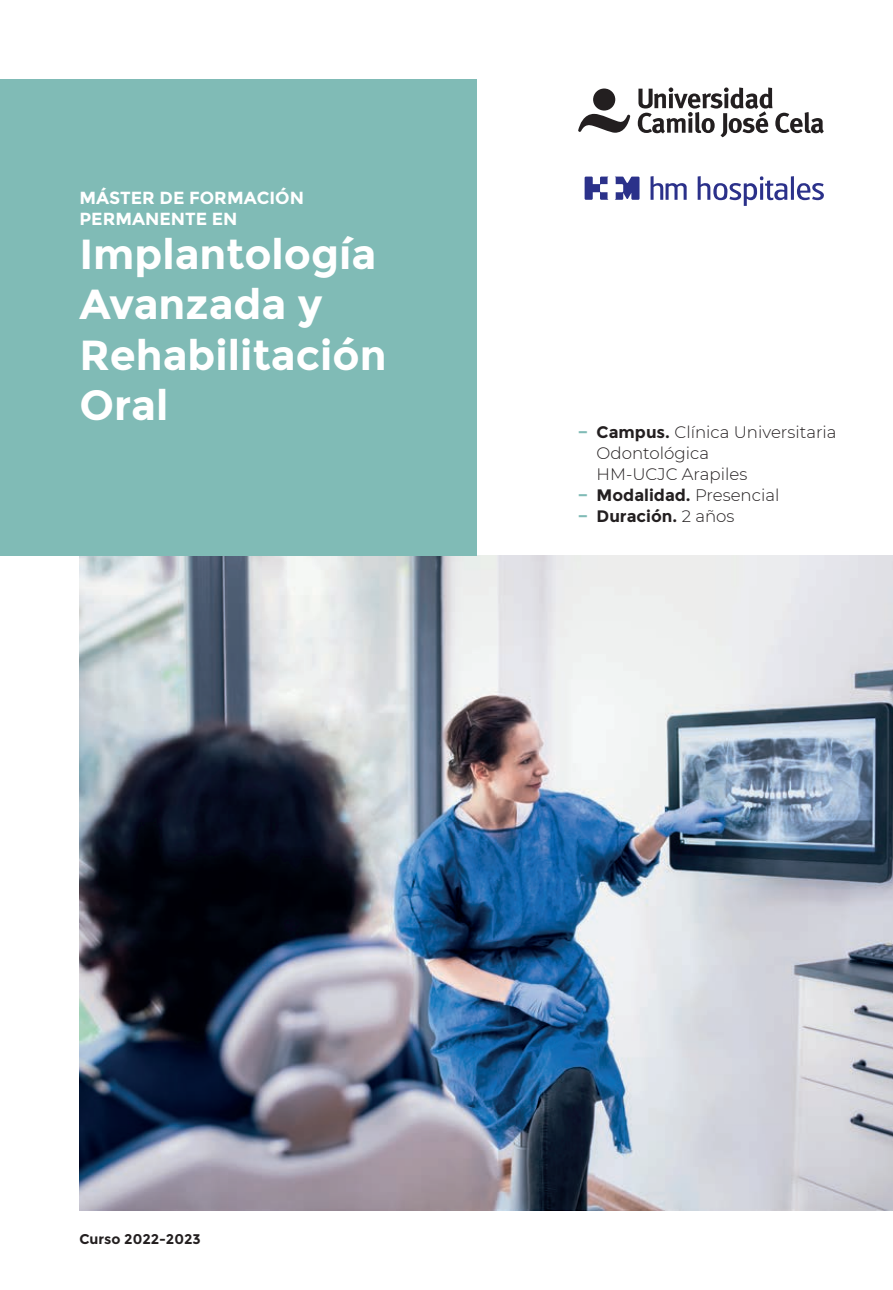
<style>
.page{position:relative;width:893px;height:1290px;background:#fff}
.page>*{position:absolute;margin:0;border:0;box-sizing:border-box;transform-origin:0 0}
.t1{font:700 42px/50.4px "Montserrat";color:#fff}
.t2{font:700 17.5px/21px "Montserrat";color:#fff}
.t3{font:300 16.62px "Montserrat";color:#231f20}
.t4{font:700 16.62px "Montserrat";color:#231f20}
.t5{font:700 14px "Montserrat";color:#231f20}
.s1{font-weight:700;color:#80bbb6}
.s2{font-weight:700}
.s3{color:#80bbb6}
.s4{font-weight:300}
</style>
<div class="page">
<img style="left:79px;top:556px;width:814px;height:654px">
<div style="left:0;top:79px;width:476px;height:477px;background:#80bbb6"></div>
<svg style="left:638px;top:87px;width:186px;height:50px"></svg>
<div style="left:593px;top:89px;width:22px;height:22px;background:#231f20;border-radius:50%"></div>
<svg style="left:578px;top:114px;width:52px;height:19px"></svg>
<svg style="left:585px;top:177px;width:54px;height:23px"></svg>
<svg style="left:650px;top:176px;width:37px;height:24px"></svg>
<svg style="left:698px;top:176px;width:89px;height:30px"></svg>
<hr style="left:791px;top:176px;width:3px;height:24px;background:#2b318a">
<svg style="left:797px;top:183px;width:27px;height:17px"></svg>
<p class="t2" style="left:79px;top:188px;width:226px">MÁSTER DE FORMACIÓN<br>PERMANENTE EN</p>
<h1 class="t1" style="left:79px;top:229px;width:309px">Implantología<br>Avanzada y<br>Rehabilitación<br>Oral</h1>
<p class="t3" style="left:578px;top:421px;width:260px"><span class="s1">−</span> <span class="s2">Campus.</span> Clínica Universitaria</p>
<p class="t3" style="left:597px;top:442px;width:114px">Odontológica</p>
<p class="t3" style="left:597px;top:463px;width:152px">HM-UCJC Arapiles</p>
<p class="t4" style="left:578px;top:485px;width:203px"><span class="s3">−</span> Modalidad. <span class="s4">Presencial</span></p>
<p class="t4" style="left:578px;top:506px;width:158px"><span class="s3">−</span> Duración. <span class="s4">2 años</span></p>
<p class="t5" style="left:79px;top:1231px;width:123px">Curso 2022-2023</p>
</div>
